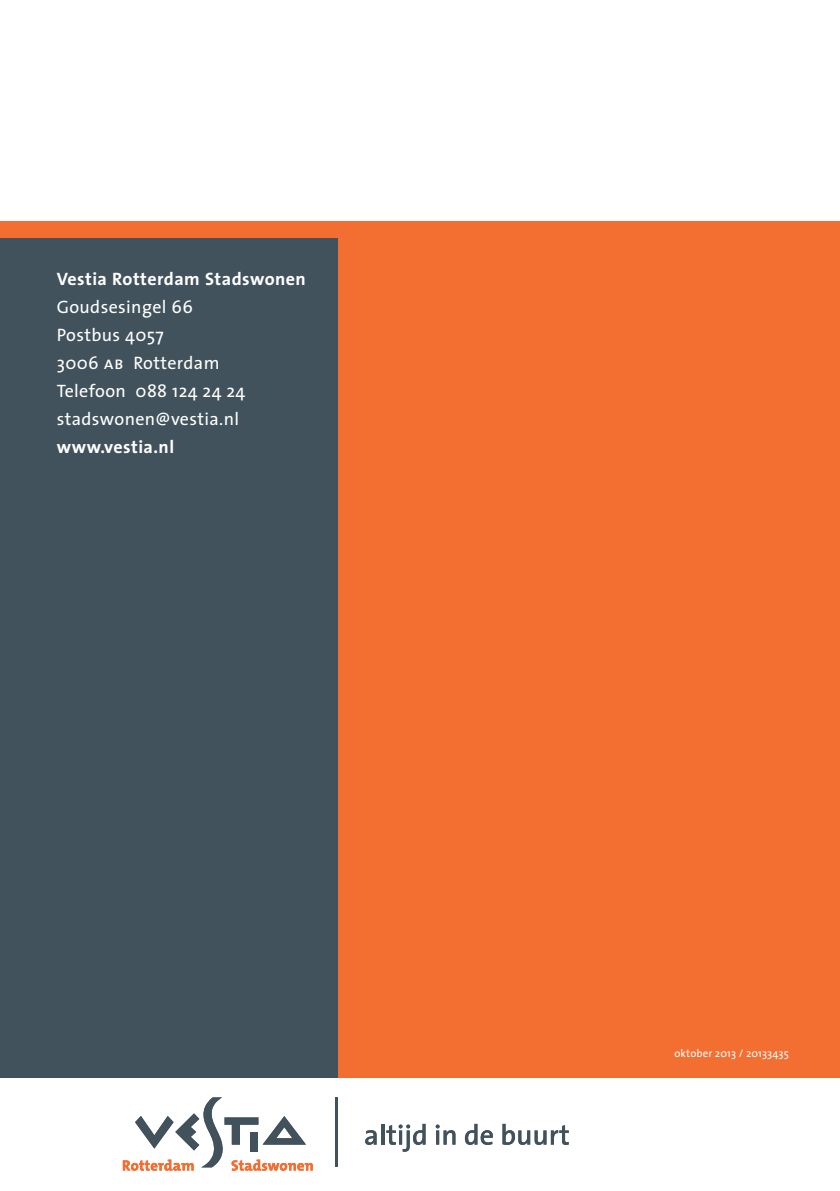
<style>
.page{position:relative;width:840px;height:1191px;background:#fff}
.page>*{position:absolute;margin:0;border:0;box-sizing:border-box;transform-origin:0 0}
.t1{font:18px/28px "The Sans";letter-spacing:.02em;color:#fff}
.t2{font:700 18px "The Sans";letter-spacing:.025em;color:#fff}
.t3{font:11px "The Sans";letter-spacing:.01em;color:#fff}
.s1{font-family:"The Sans Caps"}
</style>
<div class="page">
<div style="left:0;top:221px;width:839px;height:856px;background:#f36e31"></div>
<div style="left:0;top:238px;width:337px;height:839px;background:#41525c"></div>
<svg style="left:123px;top:1097px;width:189px;height:73px"></svg>
<svg style="left:365px;top:1130px;width:11px;height:14px"></svg>
<hr style="left:381px;top:1123px;width:3px;height:21px;background:#41525c">
<svg style="left:386px;top:1123px;width:39px;height:28px"></svg>
<svg style="left:435px;top:1124px;width:20px;height:20px"></svg>
<svg style="left:464px;top:1123px;width:28px;height:21px"></svg>
<svg style="left:502px;top:1123px;width:66px;height:21px"></svg>
<hr style="left:335px;top:1097px;width:2px;height:70px;background:#41525c">
<p class="t2" style="left:57px;top:264px;width:250px">Vestia Rotterdam Stadswonen</p>
<p class="t1" style="left:57px;top:293px;width:190px">Goudsesingel 66<br>Postbus 4057<br>3006 <span class="s1">ab</span> Rotterdam<br>Telefoon 088 124 24 24 stadswonen@vestia.nl</p>
<p class="t2" style="left:57px;top:432px;width:119px">www.vestia.nl</p>
<p class="t3" style="left:674px;top:1044px;width:116px">oktober 2013 / 20133435</p>
</div>
